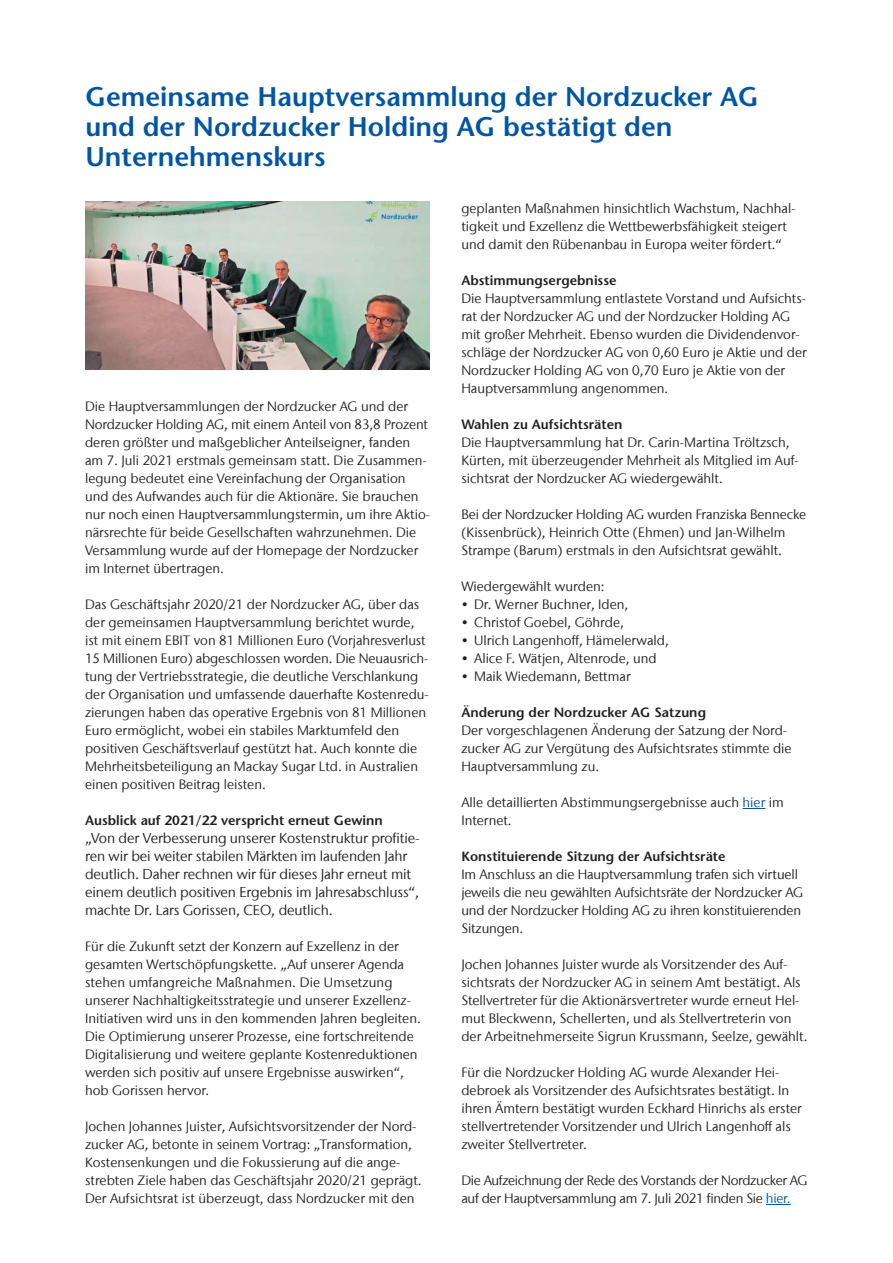
<style>
.page{position:relative;width:893px;height:1263px;background:#fff}
.page>*{position:absolute;margin:0;border:0;box-sizing:border-box;transform-origin:0 0}
.t1{font:600 27px/30px "Stone Sans";color:#0156a3}
.t2{font:14.25px/18px "Stone Sans IIITC Com";letter-spacing:-.01em;color:#231f20}
.t3{font:13.5px/18px "Stone Sans IIITC Com";color:#231f20}
.t4{font:600 13.5px "Stone Sans";color:#231f20}
.t5{font:13.5px/18px "Stone Sans IIITC Com";letter-spacing:-.025em;color:#231f20}
.s1{color:#0156a3}
</style>
<div class="page">
<svg style="left:743px;top:808px;width:22px;height:1px"></svg>
<svg style="left:766px;top:1204px;width:25px;height:1px"></svg>
<img style="left:85px;top:202px;width:344px;height:168px">
<h1 class="t1" style="left:85px;top:81px;width:675px">Gemeinsame Hauptversammlung der Nordzucker AG und der Nordzucker Holding AG bestätigt den<br>Unternehmenskurs</h1>
<p class="t3" style="left:85px;top:397px;width:346px">Die Hauptversammlungen der Nordzucker AG und der Nordzucker Holding AG, mit einem Anteil von 83,8 Prozent deren größter und maßgeblicher Anteilseigner, fanden am 7. Juli 2021 erstmals gemeinsam statt. Die Zusammen&shy;legung bedeutet eine Vereinfachung der Organisation und des Aufwandes auch für die Aktionäre. Sie brauchen nur noch einen Hauptversammlungstermin, um ihre Aktio&shy;närsrechte für beide Gesellschaften wahrzunehmen. Die Versammlung wurde auf der Homepage der Nordzucker im Internet übertragen.</p>
<p class="t3" style="left:85px;top:595px;width:345px">Das Geschäftsjahr 2020/21 der Nordzucker AG, über das der gemeinsamen Hauptversammlung berichtet wurde, ist mit einem EBIT von 81 Millionen Euro (Vorjahresverlust 15 Millionen Euro) abgeschlossen worden. Die Neuausrich&shy;tung der Vertriebsstrategie, die deutliche Verschlankung der Organisation und umfassende dauerhafte Kostenredu&shy;zierungen haben das operative Ergebnis von 81 Millionen Euro ermöglicht, wobei ein stabiles Marktumfeld den positiven Geschäftsverlauf gestützt hat. Auch konnte die Mehrheitsbeteiligung an Mackay Sugar Ltd. in Australien einen positiven Beitrag leisten.</p>
<p class="t4" style="left:85px;top:812px;width:299px">Ausblick auf 2021/22 verspricht erneut Gewinn</p>
<p class="t2" style="left:85px;top:829px;width:336px">„Von der Verbesserung unserer Kostenstruktur profitie&shy;ren wir bei weiter stabilen Märkten im laufenden Jahr deutlich. Daher rechnen wir für dieses Jahr erneut mit einem deutlich positiven Ergebnis im Jahresabschluss“, machte Dr. Lars Gorissen, CEO, deutlich.</p>
<p class="t3" style="left:85px;top:937px;width:337px">Für die Zukunft setzt der Konzern auf Exzellenz in der gesamten Wertschöpfungskette. „Auf unserer Agenda stehen umfangreiche Maßnahmen. Die Umsetzung unserer Nachhaltigkeitsstrategie und unserer Exzellenz-Initiativen wird uns in den kommenden Jahren begleiten.<br>Die Optimierung unserer Prozesse, eine fortschreitende Digitalisierung und weitere geplante Kostenreduktionen werden sich positiv auf unsere Ergebnisse auswirken“, hob Gorissen hervor.</p>
<p class="t3" style="left:85px;top:1117px;width:338px">Jochen Johannes Juister, Aufsichtsvorsitzender der Nord&shy;zucker AG, betonte in seinem Vortrag: „Transformation, Kostensenkungen und die Fokussierung auf die ange&shy;strebten Ziele haben das Geschäftsjahr 2020/21 geprägt.<br>Der Aufsichtsrat ist überzeugt, dass Nordzucker mit den</p>
<p class="t3" style="left:461px;top:199px;width:336px">geplanten Maßnahmen hinsichtlich Wachstum, Nachhal&shy;tigkeit und Exzellenz die Wettbewerbsfähigkeit steigert und damit den Rübenanbau in Europa weiter fördert.“</p>
<p class="t4" style="left:461px;top:272px;width:157px">Abstimmungsergebnisse</p>
<p class="t3" style="left:461px;top:289px;width:347px">Die Hauptversammlung entlastete Vorstand und Aufsichts&shy;rat der Nordzucker AG und der Nordzucker Holding AG mit großer Mehrheit. Ebenso wurden die Dividendenvor&shy;schläge der Nordzucker AG von 0,60 Euro je Aktie und der Nordzucker Holding AG von 0,70 Euro je Aktie von der Hauptversammlung angenommen.</p>
<p class="t4" style="left:461px;top:416px;width:163px">Wahlen zu Aufsichtsräten</p>
<p class="t3" style="left:461px;top:433px;width:339px">Die Hauptversammlung hat Dr. Carin-Martina Tröltzsch,<br>Kürten, mit überzeugender Mehrheit als Mitglied im Auf&shy;sichtsrat der Nordzucker AG wiedergewählt.</p>
<p class="t3" style="left:461px;top:505px;width:346px">Bei der Nordzucker Holding AG wurden Franziska Bennecke (Kissenbrück), Heinrich Otte (Ehmen) und Jan-Wilhelm<br>Strampe (Barum) erstmals in den Aufsichtsrat gewählt.</p>
<p class="t3" style="left:461px;top:577px;width:145px">Wiedergewählt wurden:</p>
<p class="t3" style="left:461px;top:595px;width:169px">• Dr. Werner Buchner, Iden,</p>
<p class="t3" style="left:461px;top:613px;width:164px">• Christof Goebel, Göhrde,</p>
<p class="t3" style="left:461px;top:631px;width:209px">• Ulrich Langenhoff, Hämelerwald,</p>
<p class="t3" style="left:461px;top:649px;width:197px">• Alice F. Wätjen, Altenrode, und</p>
<p class="t3" style="left:461px;top:667px;width:171px">• Maik Wiedemann, Bettmar</p>
<p class="t4" style="left:461px;top:704px;width:246px">Änderung der Nordzucker AG Satzung</p>
<p class="t3" style="left:461px;top:721px;width:332px">Der vorgeschlagenen Änderung der Satzung der Nord&shy;zucker AG zur Vergütung des Aufsichtsrates stimmte die<br>Hauptversammlung zu.</p>
<p class="t3" style="left:461px;top:793px;width:324px">Alle detaillierten Abstimmungsergebnisse auch <span class="s1">hier</span> im<br>Internet.</p>
<p class="t4" style="left:461px;top:848px;width:266px">Konstituierende Sitzung der Aufsichtsräte</p>
<p class="t3" style="left:461px;top:865px;width:343px">Im Anschluss an die Hauptversammlung trafen sich virtuell jeweils die neu gewählten Aufsichtsräte der Nordzucker AG und der Nordzucker Holding AG zu ihren konstituierenden Sitzungen.</p>
<p class="t3" style="left:461px;top:955px;width:348px">Jochen Johannes Juister wurde als Vorsitzender des Auf&shy;sichtsrats der Nordzucker AG in seinem Amt bestätigt. Als Stellvertreter für die Aktionärsvertreter wurde erneut Hel&shy;mut Bleckwenn, Schellerten, und als Stellvertreterin von der Arbeitnehmerseite Sigrun Krussmann, Seelze, gewählt.</p>
<p class="t3" style="left:461px;top:1063px;width:342px">Für die Nordzucker Holding AG wurde Alexander Hei&shy;debroek als Vorsitzender des Aufsichtsrates bestätigt. In ihren Ämtern bestätigt wurden Eckhard Hinrichs als erster stellvertretender Vorsitzender und Ulrich Langenhoff als zweiter Stellvertreter.</p>
<p class="t5" style="left:461px;top:1171px;width:348px">Die Aufzeichnung der Rede des Vorstands der Nordzucker AG auf der Hauptversammlung am 7. Juli 2021 finden Sie <span class="s1">hier.</span></p>
</div>
